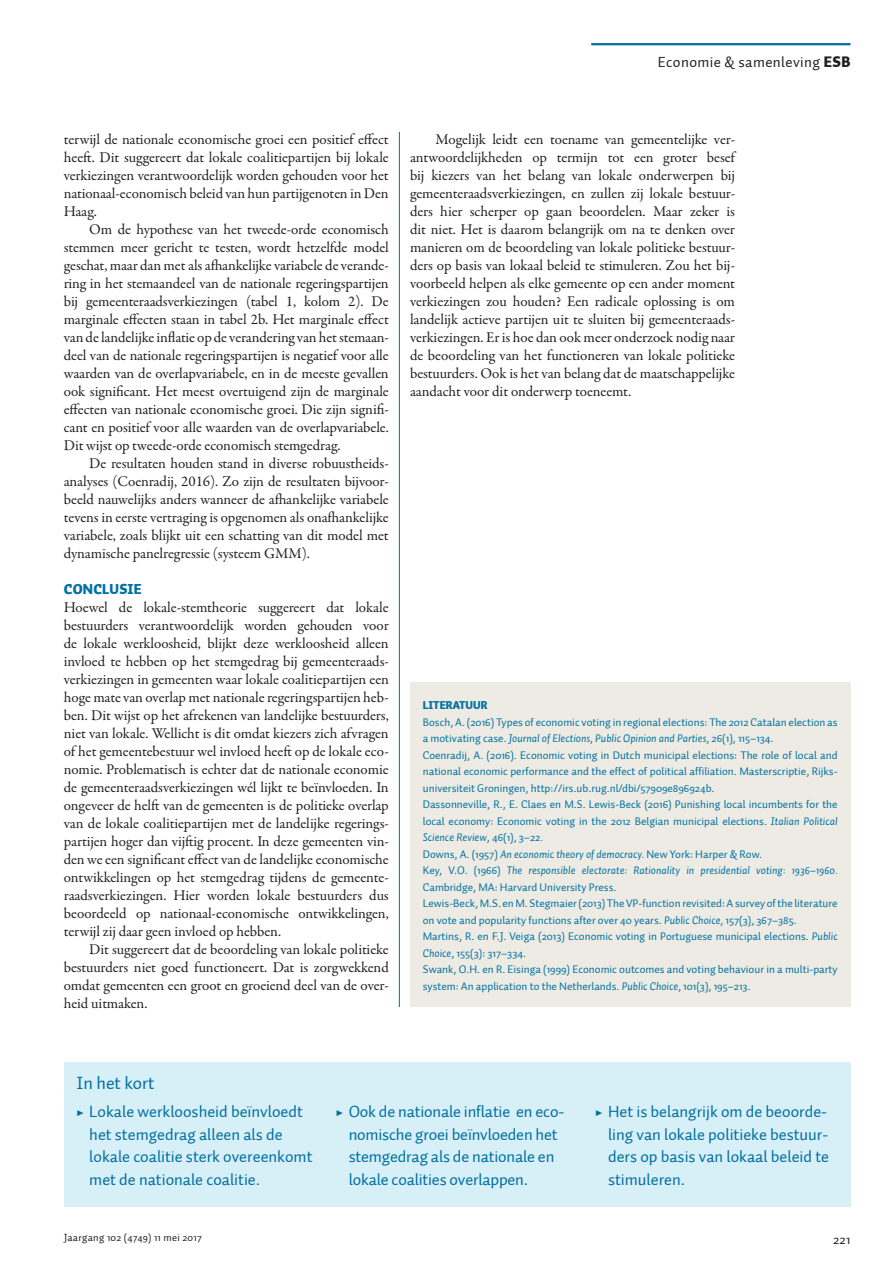
<style>
.page{position:relative;width:893px;height:1263px;background:#fff}
.page>*{position:absolute;margin:0;border:0;box-sizing:border-box;transform-origin:0 0}
.KDK1_FiguurKop{font:18px "Auto 1";color:#006e9f}
.t1{font:16.5px/22.5px "Auto 1";color:#006e9f}
.PLAT_VervolgAlinea{font:15px/18px "Garamond Premr Pro";letter-spacing:-.005em;color:#231f20;text-align:justify}
.PLAT_EersteAlinea{font:15px/18px "Garamond Premr Pro";letter-spacing:-.005em;color:#231f20;text-align:justify}
.t2{font:15px "Auto 1";letter-spacing:.025em;color:#231f20}
.PTK1_Tussenkop{font:900 14.25px "Auto 1";letter-spacing:.01em;color:#0071a0}
.t3{font:13.5px "Auto 1";color:#231f20}
.KDPT_LiteratuurTekst{font:11.25px/16.5px "Auto 1";color:#0071a0}
.KDPT_LiteratuurTekst-2{font:italic 11.25px/16.5px "Auto 1";color:#0071a0}
.KDPT_LiteratuurTekst-3{font:900 11.25px "Auto 1";color:#0071a0}
.t4{font:10.5px "Auto 1";letter-spacing:.025em;color:#231f20}
.s1{font-weight:900}
.s2{font-style:italic}
.s3{font-style:normal}
.s4{font-family:"Garamond Premr Pro";font-weight:700}
</style>
<div class="page">
<hr style="left:591px;top:43px;width:259px;height:2px;background:#006e9f">
<div style="left:64px;top:1062px;width:786px;height:144px;background:#d7eff7"></div>
<div style="left:410px;top:683px;width:440px;height:324px;background:#edebe3"></div>
<hr style="left:399px;top:132px;width:1px;height:875px;background:#006e9f">
<p class="t2" style="left:658px;top:53px;width:194px">Economie &amp; samenleving <span class="s1">ESB</span></p>
<p class="PLAT_EersteAlinea" style="left:64px;top:131px;width:327px">terwijl de nationale economische groei een positief effect heeft. Dit suggereert dat lokale coalitiepartijen bij lokale verkiezingen verantwoordelijk worden gehouden voor het nationaal-economisch beleid van hun partijgenoten in Den Haag.</p>
<p class="PLAT_VervolgAlinea" style="left:64px;top:221px;width:327px;text-indent:26px">Om de hypothese van het tweede-orde economisch stemmen meer gericht te testen, wordt hetzelfde model geschat, maar dan met als afhankelijke variabele de verande&shy;ring in het stemaandeel van de nationale regeringspartijen bij gemeenteraadsverkiezingen (tabel 1, kolom 2). De marginale effecten staan in tabel 2b. Het marginale effect van de landelijke inflatie op de verandering van het stemaan&shy;deel van de nationale regeringspartijen is negatief voor alle waarden van de overlapvariabele, en in de meeste gevallen ook significant. Het meest overtuigend zijn de marginale effecten van nationale economische groei. Die zijn signifi&shy;cant en positief voor alle waarden van de overlapvariabele.<br>Dit wijst op tweede-orde economisch stemgedrag.</p>
<p class="PLAT_VervolgAlinea" style="left:64px;top:455px;width:326px;text-indent:26px">De resultaten houden stand in diverse robuustheids&shy;analyses (Coenradij, 2016). Zo zijn de resultaten bijvoor&shy;beeld nauwelijks anders wanneer de afhankelijke variabele tevens in eerste vertraging is opgenomen als onafhankelijke variabele, zoals blijkt uit een schatting van dit model met dynamische panelregressie (systeem GMM).</p>
<p class="PTK1_Tussenkop" style="left:64px;top:580px;width:79px">CONCLUSIE</p>
<p class="PLAT_EersteAlinea" style="left:64px;top:599px;width:327px">Hoewel de lokale-stemtheorie suggereert dat lokale bestuurders verantwoordelijk worden gehouden voor de lokale werkloosheid, blijkt deze werkloosheid alleen invloed te hebben op het stemgedrag bij gemeenteraads&shy;verkiezingen in gemeenten waar lokale coalitiepartijen een hoge mate van overlap met nationale regeringspartijen heb&shy;ben. Dit wijst op het afrekenen van landelijke bestuurders, niet van lokale. Wellicht is dit omdat kiezers zich afvragen of het gemeentebestuur wel invloed heeft op de lokale eco&shy;nomie. Problematisch is echter dat de nationale economie de gemeenteraadsverkiezingen wél lijkt te beïnvloeden. In ongeveer de helft van de gemeenten is de politieke overlap van de lokale coalitiepartijen met de landelijke regerings&shy;partijen hoger dan vijftig procent. In deze gemeenten vin&shy;den we een significant effect van de landelijke economische ontwikkelingen op het stemgedrag tijdens de gemeente&shy;raadsverkiezingen. Hier worden lokale bestuurders dus beoordeeld op nationaal-economische ontwikkelingen, terwijl zij daar geen invloed op hebben.</p>
<p class="PLAT_VervolgAlinea" style="left:64px;top:941px;width:327px;text-indent:26px">Dit suggereert dat de beoordeling van lokale politieke bestuurders niet goed functioneert. Dat is zorgwekkend omdat gemeenten een groot en groeiend deel van de over&shy;heid uitmaken.</p>
<p class="PLAT_VervolgAlinea" style="left:410px;top:131px;width:327px;text-indent:26px">Mogelijk leidt een toename van gemeentelijke ver&shy;antwoordelijkheden op termijn tot een groter besef bij kiezers van het belang van lokale onderwerpen bij gemeenteraadsverkiezingen, en zullen zij lokale bestuur&shy;ders hier scherper op gaan beoordelen. Maar zeker is dit niet. Het is daarom belangrijk om na te denken over manieren om de beoordeling van lokale politieke bestuur&shy;ders op basis van lokaal beleid te stimuleren. Zou het bij&shy;voorbeeld helpen als elke gemeente op een ander moment verkiezingen zou houden? Een radicale oplossing is om landelijk actieve partijen uit te sluiten bij gemeenteraads&shy;verkiezingen. Er is hoe dan ook meer onderzoek nodig naar de beoordeling van het functioneren van lokale politieke bestuurders. Ook is het van belang dat de maatschappelijke aandacht voor dit onderwerp toeneemt.</p>
<p class="KDPT_LiteratuurTekst-3" style="left:423px;top:698px;width:66px">LITERATUUR</p>
<p class="KDPT_LiteratuurTekst" style="left:423px;top:714px;width:416px">Bosch, A. (2016) Types of economic voting in regional elections: The 2012 Catalan election as a motivating case. <span class="s2">Journal of Elections, Public Opinion and Parties</span>, 26(1), 115–134.</p>
<p class="KDPT_LiteratuurTekst" style="left:423px;top:747px;width:416px;text-align:justify">Coenradij, A. (2016). Economic voting in Dutch municipal elections: The role of local and national economic performance and the effect of political affiliation. Masterscriptie, Rijks&shy;universiteit Groningen, http://irs.ub.rug.nl/dbi/57909e896924b.</p>
<p class="KDPT_LiteratuurTekst" style="left:423px;top:796px;width:416px;text-align:justify">Dassonneville, R., E. Claes en M.S. Lewis-Beck (2016) Punishing local incumbents for the local economy: Economic voting in the 2012 Belgian municipal elections. <span class="s2">Italian Political Science Review</span>, 46(1), 3–22<span class="s2">.</span></p>
<p class="KDPT_LiteratuurTekst" style="left:423px;top:846px;width:341px">Downs, A. (1957) <span class="s2">An economic theory of democracy.</span> New York: Harper &amp; Row.</p>
<p class="KDPT_LiteratuurTekst-2" style="left:423px;top:862px;width:416px"><span class="s3">Key, V.O. (1966)</span> The responsible electorate: Rationality in presidential voting: 1936–1960.<br><span class="s3">Cambridge, MA: Harvard University Press.</span></p>
<p class="KDPT_LiteratuurTekst" style="left:423px;top:895px;width:416px">Lewis-Beck, M.S. en M. Stegmaier (2013) The VP-function revisited: A survey of the literature on vote and popularity functions after over 40 years. <span class="s2">Public Choice,</span> 157(3), 367–385.</p>
<p class="KDPT_LiteratuurTekst" style="left:423px;top:928px;width:416px">Martins, R. en F.J. Veiga (2013) Economic voting in Portuguese municipal elections. <span class="s2">Public<br>Choice</span>, 155(3): 317–334.</p>
<p class="KDPT_LiteratuurTekst" style="left:423px;top:961px;width:416px">Swank, O.H. en R. Eisinga (1999) Economic outcomes and voting behaviour in a multi-party system: An application to the Netherlands. <span class="s2">Public Choice,</span> 101(3), 195–213.</p>
<p class="KDK1_FiguurKop" style="left:77px;top:1071px;width:80px">In het kort</p>
<p class="t1" style="left:89px;top:1101px;width:225px;text-indent:-13px"><span class="s4">▶</span> Lokale werkloosheid beïnvloedt het stemgedrag alleen als de lokale coalitie sterk overeenkomt met de nationale coalitie.</p>
<p class="t1" style="left:349px;top:1101px;width:217px;text-indent:-13px"><span class="s4">▶</span> Ook de nationale inflatie en eco&shy;nomische groei beïnvloeden het stemgedrag als de nationale en lokale coalities overlappen.</p>
<p class="t1" style="left:608px;top:1101px;width:222px;text-align:justify;text-indent:-13px"><span class="s4">▶</span> Het is belangrijk om de beoorde&shy;ling van lokale politieke bestuur&shy;ders op basis van lokaal beleid te stimuleren.</p>
<p class="t4" style="left:64px;top:1231px;width:139px">Jaargang 102 (4749) 11 mei 2017</p>
<p class="t3" style="left:833px;top:1231px;width:19px">221</p>
</div>
